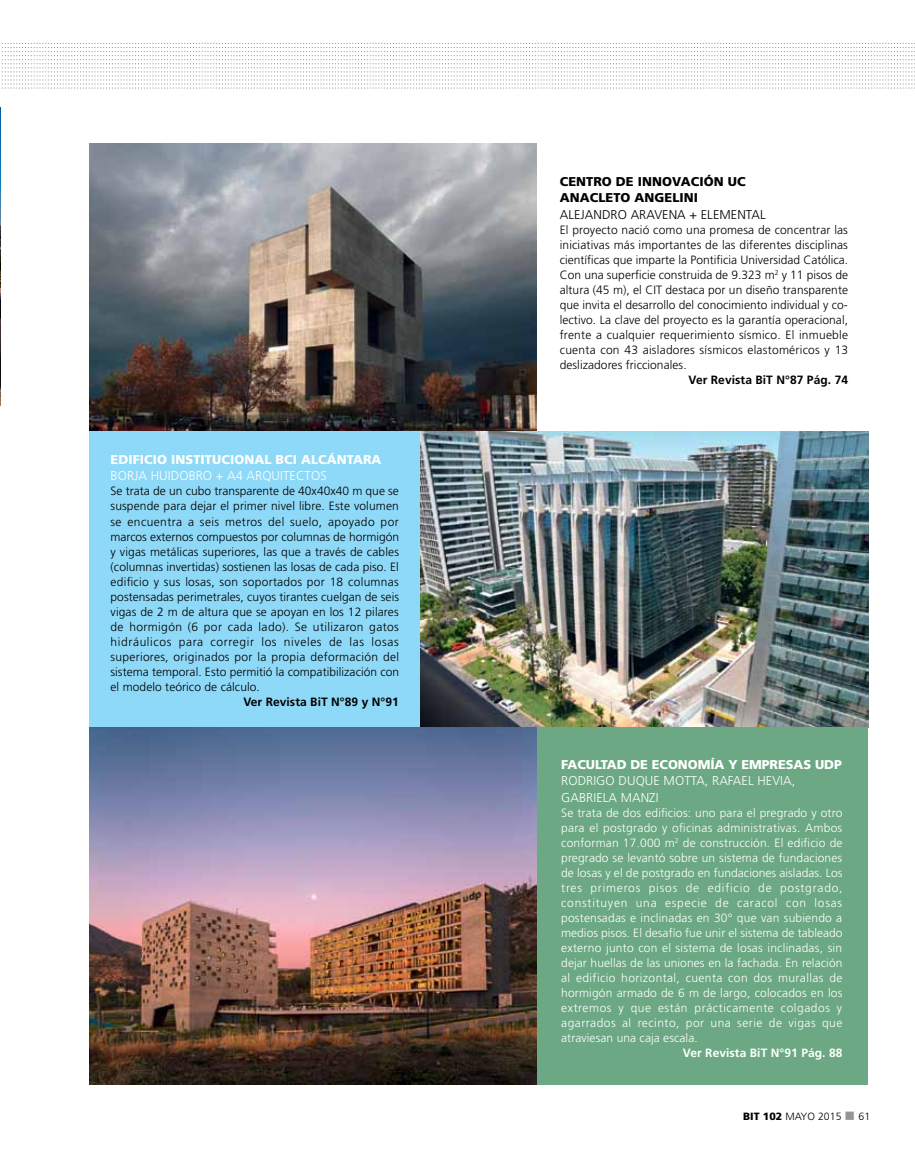
<style>
.page{position:relative;width:915px;height:1170px;background:#fff}
.page>*{position:absolute;margin:0;border:0;box-sizing:border-box;transform-origin:0 0}
.t1{font:300 12.75px/16.5px "Frutiger";letter-spacing:.005em;color:#fff}
.t2{font:900 12.75px "Frutiger";letter-spacing:.005em;color:#fff}
.t3{font:900 12.75px/16.5px "Frutiger";letter-spacing:.005em;color:#000}
.t4{font:300 12.75px "Frutiger";letter-spacing:.005em;color:#000}
.t5{font:300 12px/15px "Frutiger";letter-spacing:.02em;color:#000;text-align:justify}
.t6{font:300 12px/15px "Frutiger";letter-spacing:.04em;color:#fff;text-align:justify}
.t7{font:700 12px "Frutiger";letter-spacing:.005em;color:#000}
.t8{font:700 12px "Frutiger";letter-spacing:.005em;color:#fff}
.t9{font:300 10.5px "Frutiger";letter-spacing:.005em;color:#000}
.s1{font-weight:900}
.s2{color:#939598}
</style>
<div class="page">
<img style="left:0;top:107px;width:1px;height:298px">
<svg style="left:2px;top:43px;width:911px;height:46px"></svg>
<img style="left:89px;top:144px;width:447px;height:287px">
<div style="left:89px;top:431px;width:778px;height:296px;background:#8ed8f8"></div>
<img style="left:420px;top:431px;width:447px;height:296px">
<div style="left:89px;top:727px;width:778px;height:357px;background:#6ba883"></div>
<img style="left:89px;top:727px;width:447px;height:357px">
<p class="t2" style="left:110px;top:452px;width:200px">EDI FICIO INSTITUCIONAL BCI ALC</p>
<p class="t2" style="left:326px;top:452px;width:56px">ÁNTARA</p>
<p class="t1" style="left:110px;top:468px;width:217px">Borja Hu idobro + A4 Arqu itectos</p>
<p class="t5" style="left:110px;top:484px;width:290px">Se trata de un cubo transparente de 40x40x40 m que se suspende para dejar el primer nivel libre. Este volumen se encuentra a seis metros del suelo, apoyado por marcos externos compuestos por columnas de hormigón y vigas metálicas superiores, las que a través de cables (columnas invertidas) sostienen las losas de cada piso. El edificio y sus losas, son soportados por 18 columnas postensadas perimetrales, cuyos tirantes cuelgan de seis vigas de 2 m de altura que se apoyan en los 12 pilares de hormigón (6 por cada lado). Se utilizaron gatos hidráulicos para corregir los niveles de las losas superiores, originados por la propia deformación del sistema temporal. Esto permitió la compatibilización con el modelo teórico de cálculo.</p>
<p class="t7" style="left:243px;top:694px;width:157px">Ver Revista BiT N°89 y N°91</p>
<p class="t3" style="left:559px;top:173px;width:187px">CENTRO DE INNOVACIÓN UC<br>ANACLETO ANGELI NI</p>
<p class="t4" style="left:559px;top:207px;width:207px">Alejandro Aravena + Elemental</p>
<p class="t5" style="left:559px;top:222px;width:290px">El proyecto nació como una promesa de concentrar las iniciativas más importantes de las diferentes disciplinas científicas que imparte la Pontificia Universidad Católica.<br>Con una superficie construida de 9.323 m<sup>2</sup> y 11 pisos de altura (45 m), el CIT destaca por un diseño transparente que invita el desarrollo del conocimiento individual y co&shy;lectivo. La clave del proyecto es la garantía operacional, frente a cualquier requerimiento sísmico. E l inmueble cuenta con 43 aisladores sísmicos elastoméricos y 13 deslizadores friccionales.</p>
<p class="t7" style="left:688px;top:372px;width:161px">Ver Revista BiT N°87 Pág. 74</p>
<p class="t2" style="left:561px;top:756px;width:281px">FACULTAD DE ECONOMÍA Y EMPRESAS UDP</p>
<p class="t1" style="left:561px;top:772px;width:235px">Rodrig o Du qu e M otta, Rafael Hevia,<br>Gabriela Manzi</p>
<p class="t6" style="left:561px;top:805px;width:283px">Se trata de dos edificios: uno para el pregrado y otro para el postgrado y oficinas administrativas. Ambos conforman 17.000 m<sup>2</sup> de construcción. El edificio de pregrado se levantó sobre un sistema de fundaciones de losas y el de postgrado en fundaciones aisladas. Los tres primeros pisos de edificio de postgrado, constituyen una especie de caracol con losas postensadas e inclinadas en 30° que van subiendo a medios pisos. El desafío fue unir el sistema de tableado externo junto con el sistema de losas inclinadas, sin dejar huellas de las uniones en la fachada. En relación al edificio horizontal, cuenta con dos murallas de hormigón armado de 6 m de largo, colocados en los extremos y que están prácticamente colgados y agarrados al recinto, por una serie de vigas que atraviesan una caja escala.</p>
<p class="t8" style="left:682px;top:1045px;width:161px">Ver Revista BiT N°91 Pág. 88</p>
<p class="t9" style="left:742px;top:1110px;width:129px"><span class="s1">BIT 102</span> mayo 2015 <span class="s2">■</span> 61</p>
</div>
